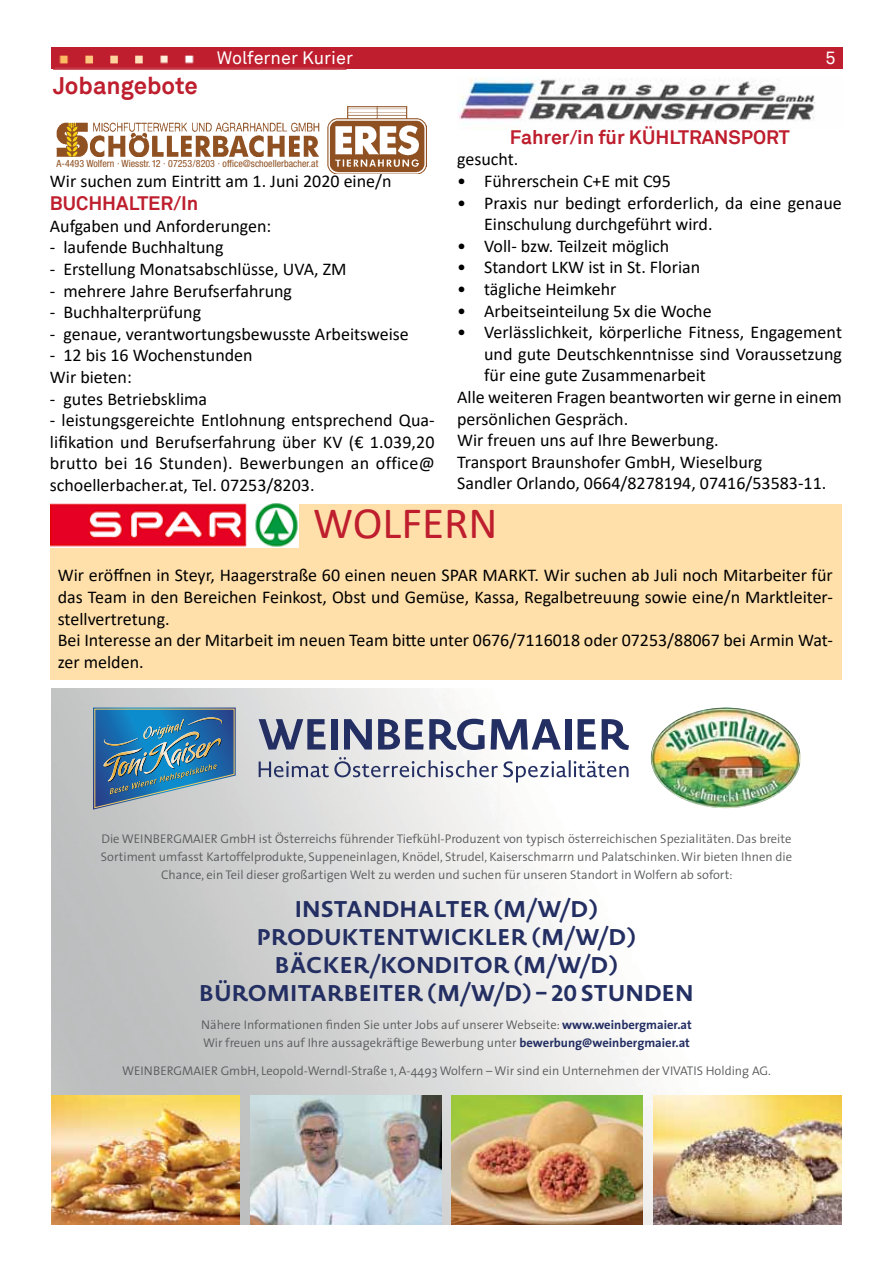
<style>
.page{position:relative;width:893px;height:1263px;background:#fff}
.page>*{position:absolute;margin:0;border:0;box-sizing:border-box;transform-origin:0 0}
.t1{font:45px "Calibri";color:#be1e2d}
.t2{font:700 24px "Akkurat OEVP";color:#be1e2d}
.t3{font:700 22.35px/28px "Novel Sans Pro";color:#232e62;text-align:center}
.t4{font:700 19.5px "Akkurat OEVP";color:#be1e2d}
.t5{font:18px/21.6px "Calibri";color:#000}
.t6{font:18px "Akkurat OEVP";color:#fff}
.t7{font:300 12.6px/18.1px "The Sans";color:#58595b;text-align:center}
.t8{font:condensed 10.05px "Helvetica Neue";color:#8f5022}
.s1{font-weight:700;color:#232e62}
</style>
<div class="page">
<img style="left:51px;top:688px;width:677px;height:537px">
<svg style="left:259px;top:719px;width:67px;height:31px;background:#8389a2"></svg>
<div style="left:331px;top:719px;width:7px;height:30px;background:#232e62"></div>
<svg style="left:344px;top:719px;width:28px;height:30px"></svg>
<svg style="left:378px;top:719px;width:107px;height:31px"></svg>
<svg style="left:491px;top:719px;width:70px;height:30px"></svg>
<div style="left:565px;top:719px;width:6px;height:30px;background:#232e62"></div>
<svg style="left:578px;top:719px;width:18px;height:30px"></svg>
<svg style="left:602px;top:719px;width:27px;height:31px"></svg>
<svg style="left:259px;top:757px;width:369px;height:25px"></svg>
<img style="left:651px;top:707px;width:150px;height:101px">
<img style="left:93px;top:707px;width:143px;height:103px">
<img style="left:251px;top:1095px;width:190px;height:130px">
<img style="left:51px;top:1095px;width:189px;height:130px">
<img style="left:653px;top:1095px;width:188px;height:130px">
<img style="left:452px;top:1095px;width:190px;height:130px">
<img style="left:56px;top:122px;width:263px;height:35px">
<img style="left:328px;top:106px;width:98px;height:67px">
<hr style="left:348px;top:106px;width:58px;height:1px;background:#8f5022">
<img style="left:457px;top:78px;width:358px;height:43px">
<div style="left:51px;top:504px;width:791px;height:176px;background:#ffe0aa"></div>
<img style="left:51px;top:504px;width:247px;height:43px">
<div style="left:51px;top:48px;width:791px;height:21px;background:#be1e2d"></div>
<img style="left:59px;top:55px;width:135px;height:9px">
<div style="left:53px;top:49px;width:293px;height:21px;border:2px solid #be1e2d"></div>
<h2 class="t2" style="left:53px;top:70px;width:146px">Jobangebote</h2>
<p class="t6" style="left:217px;top:47px;width:138px">Wolferner Kurier</p>
<p class="t6" style="left:825px;top:47px;width:12px">5</p>
<p class="t8" style="left:57px;top:158px;width:263px">A-4493 Wolfern · Wiesstr. 12 · 07253/8203 · office@schoellerbacher.at</p>
<p class="t5" style="left:50px;top:170px;width:343px">Wir suchen zum Eintritt am 1. Juni 2020 eine/n</p>
<p class="t4" style="left:50px;top:191px;width:150px">BUCHHALTER/In</p>
<p class="t5" style="left:50px;top:215px;width:223px">Aufgaben und Anforderungen:</p>
<p class="t5" style="left:50px;top:236px;width:175px">- laufende Buchhaltung</p>
<p class="t5" style="left:50px;top:258px;width:298px">- Erstellung Monatsabschlüsse, UVA, ZM</p>
<p class="t5" style="left:50px;top:279px;width:244px">- mehrere Jahre Berufserfahrung</p>
<p class="t5" style="left:50px;top:301px;width:153px">- Buchhalterprüfung</p>
<p class="t5" style="left:50px;top:323px;width:361px">- genaue, verantwortungsbewusste Arbeitsweise</p>
<p class="t5" style="left:50px;top:344px;width:204px">- 12 bis 16 Wochenstunden<br>Wir bieten:</p>
<p class="t5" style="left:50px;top:387px;width:159px">- gutes Betriebsklima</p>
<p class="t5" style="left:50px;top:409px;width:386px;text-align:justify">- leistungsgereichte Entlohnung entsprechend Qua&shy;lifikation und Berufserfahrung über KV (€ 1.039,20 brutto bei 16 Stunden). Bewerbungen an office@ schoellerbacher.at, Tel. 07253/8203.</p>
<p class="t4" style="left:510px;top:125px;width:281px">Fahrer/in für KÜHLTRANSPORT</p>
<p class="t5" style="left:457px;top:148px;width:63px">gesucht.</p>
<p class="t5" style="left:457px;top:170px;width:215px">• Führerschein C+E mit C95</p>
<p class="t5" style="left:484px;top:191px;width:359px;text-indent:-27px">• Praxis nur bedingt erforderlich, da eine genaue<br>Einschulung durchgeführt wird.</p>
<p class="t5" style="left:457px;top:235px;width:214px">• Voll- bzw. Teilzeit möglich</p>
<p class="t5" style="left:457px;top:256px;width:245px">• Standort LKW ist in St. Florian</p>
<p class="t5" style="left:457px;top:278px;width:161px">• tägliche Heimkehr</p>
<p class="t5" style="left:457px;top:299px;width:256px">• Arbeitseinteilung 5x die Woche</p>
<p class="t5" style="left:457px;top:321px;width:386px">• Verlässlichkeit, körperliche Fitness, Engagement</p>
<p class="t5" style="left:484px;top:343px;width:359px">und gute Deutschkenntnisse sind Voraussetzung</p>
<p class="t5" style="left:484px;top:364px;width:223px">für eine gute Zusammenarbeit</p>
<p class="t5" style="left:457px;top:386px;width:386px">Alle weiteren Fragen beantworten wir gerne in einem</p>
<p class="t5" style="left:457px;top:407px;width:173px">persönlichen Gespräch.</p>
<p class="t5" style="left:457px;top:429px;width:263px">Wir freuen uns auf Ihre Bewerbung.</p>
<p class="t5" style="left:457px;top:451px;width:307px">Transport Braunshofer GmbH, Wieselburg</p>
<p class="t5" style="left:457px;top:472px;width:371px">Sandler Orlando, 0664/8278194, 07416/53583-11.</p>
<h1 class="t1" style="left:313px;top:491px;width:186px">WOLFERN</h1>
<p class="t5" style="left:58px;top:564px;width:777px">Wir eröffnen in Steyr, Haagerstraße 60 einen neuen SPAR MARKT. Wir suchen ab Juli noch Mitarbeiter für das Team in den Bereichen Feinkost, Obst und Gemüse, Kassa, Regalbetreuung sowie eine/n Marktleiter&shy;stellvertretung.<br>Bei Interesse an der Mitarbeit im neuen Team bitte unter 0676/7116018 oder 07253/88067 bei Armin Wat&shy;zer melden.</p>
<p class="t7" style="left:101px;top:829px;width:693px">Die WEINBERGMAIER GmbH ist Österreichs führender Tiefkühl-Produzent von typisch österreichischen Spezialitäten. Das breite<br>Sortiment umfasst Kartoffelprodukte, Suppeneinlagen, Knödel, Strudel, Kaiserschmarrn und Palatschinken. Wir bieten Ihnen die<br>Chance, ein Teil dieser großartigen Welt zu werden und suchen für unseren Standort in Wolfern ab sofort:</p>
<p class="t3" style="left:199px;top:894px;width:496px">INSTANDHALTER (M/W/D)<br>PRODUKTENTWICKLER (M/W/D)<br>BÄCKER/KONDITOR (M/W/D)<br>BÜROMITARBEITER (M/W/D) – 20 STUNDEN</p>
<p class="t7" style="left:201px;top:1015px;width:492px;text-align:left">Nähere Informationen finden Sie unter Jobs auf unserer Webseite: <span class="s1">www.weinbergmaier.at<br></span>Wir freuen uns auf Ihre aussagekräftige Bewerbung unter <span class="s1">bewerbung@weinbergmaier.at</span></p>
<p class="t7" style="left:122px;top:1062px;width:650px">WEINBERGMAIER GmbH, Leopold-Werndl-Straße 1, A-4493 Wolfern – Wir sind ein Unternehmen der VIVATIS Holding AG.</p>
</div>
